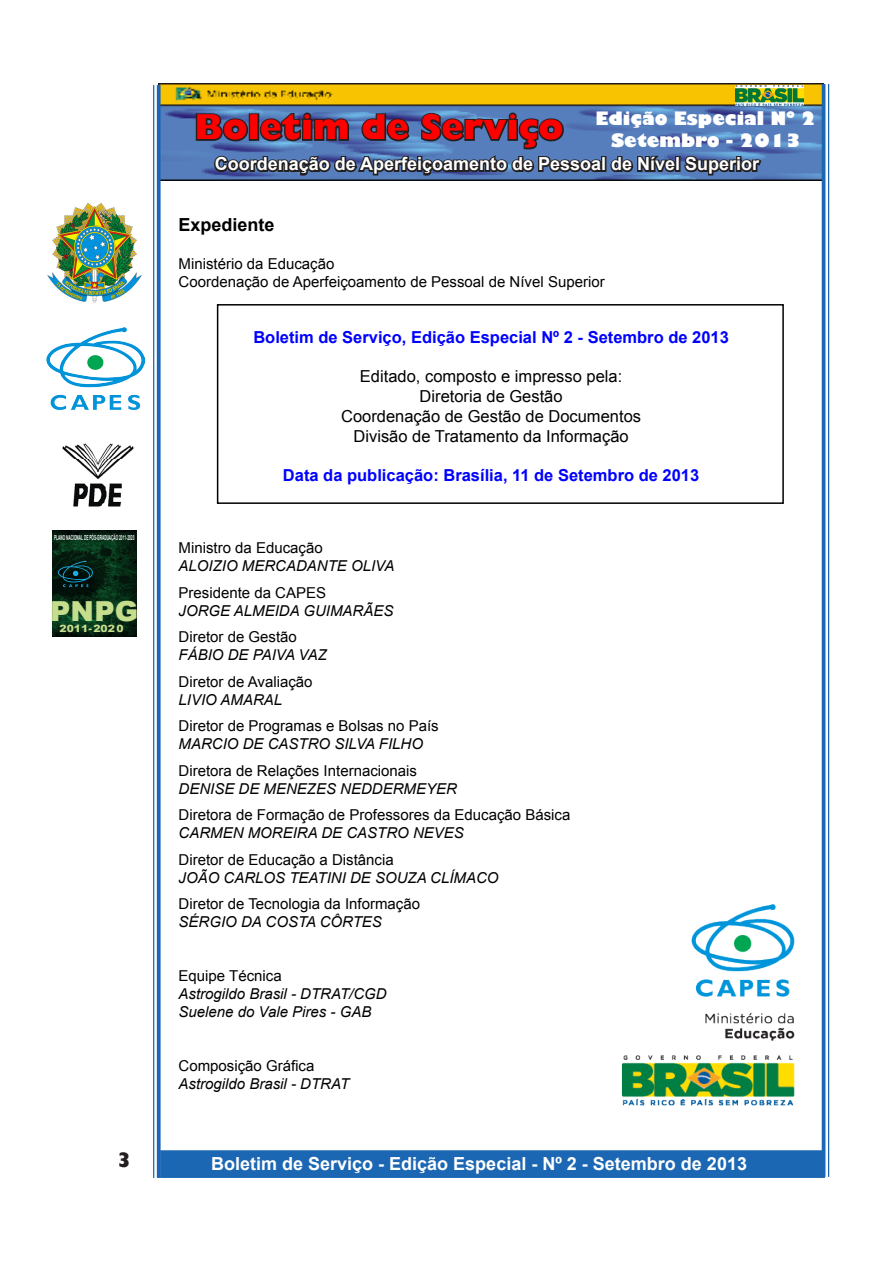
<style>
.page{position:relative;width:893px;height:1263px;background:#fff}
.page>*{position:absolute;margin:0;border:0;box-sizing:border-box;transform-origin:0 0}
.t1{font:800 36px "Gill Sans";color:#f00}
.t2{font:900 27.6px "Arial";color:#c5dd8c}
.t3{font:800 21px "Gill Sans";color:#231f20}
.t4{font:700 18px "Arial";color:#fff}
.t5{font:800 18px/21.6px "Gill Sans";color:#fff;text-align:center}
.t6{font:700 18px "Arial";color:#000}
.t7{font:16.5px "Arial";color:#000}
.t8{font:700 16.5px "Arial";color:#00f}
.t9{font:15px "Arial";color:#000}
.t10{font:italic 15px "Arial";color:#000}
.t11{font:900 10.05px "Arial";color:#c5dd8c;scale:1.08 1}
.t12{font:700 7.05px "Arial";color:#f2f3f4;scale:.46 1}
</style>
<div class="page">
<img style="left:158px;top:84px;width:664px;height:96px">
<div style="left:160px;top:1150px;width:665px;height:28px;background:#1c67b3;border:2px solid #1c67b3"></div>
<hr style="left:153px;top:85px;width:1px;height:1093px;background:#1c67b3">
<svg style="left:157px;top:85px;width:4px;height:1093px;fill:#1c67b3"></svg>
<img style="left:62px;top:443px;width:72px;height:64px">
<svg style="left:194px;top:110px;width:569px;height:67px"></svg>
<hr style="left:822px;top:84px;width:3px;height:1093px;background:#1c67b3">
<hr style="left:828px;top:84px;width:1px;height:1093px;background:#1c67b3">
<img style="left:52px;top:530px;width:84px;height:107px">
<svg style="left:57px;top:561px;width:36px;height:26px"></svg>
<img style="left:736px;top:85px;width:67px;height:20px">
<img style="left:47px;top:203px;width:95px;height:100px">
<img style="left:47px;top:327px;width:97px;height:82px">
<img style="left:621px;top:903px;width:174px;height:203px">
<div style="left:217px;top:304px;width:567px;height:200px;border:2px solid #000"></div>
<p class="t12" style="left:54px;top:533px;width:176px">PLANO NACIONAL DE PÓS-GRADUAÇÃO 2011-2020</p>
<h2 class="t2" style="left:50px;top:591px;width:90px">PNPG</h2>
<p class="t11" style="left:60px;top:621px;width:61px">2011-2020</p>
<h3 class="t3" style="left:117px;top:1147px;width:16px">3</h3>
<p class="t5" style="left:595px;top:109px;width:222px">Edição Especial Nº 2<br>Setembro - 2013</p>
<h1 class="t1" style="left:195px;top:106px;width:370px">Boletim de Serviço</h1>
<p class="t4" style="left:215px;top:152px;width:546px">Coordenação de Aperfeiçoamento de Pessoal de Nível Superior</p>
<p class="t6" style="left:179px;top:213px;width:98px">Expediente</p>
<p class="t9" style="left:179px;top:254px;width:157px">Ministério da Educação</p>
<p class="t9" style="left:179px;top:272px;width:428px">Coordenação de Aperfeiçoamento de Pessoal de Nível Superior</p>
<p class="t8" style="left:253px;top:326px;width:477px">Boletim de Serviço, Edição Especial Nº 2 - Setembro de 2013</p>
<p class="t7" style="left:360px;top:366px;width:264px">Editado, composto e impresso pela:</p>
<p class="t7" style="left:420px;top:385px;width:145px">Diretoria de Gestão</p>
<p class="t7" style="left:341px;top:405px;width:301px">Coordenação de Gestão de Documentos</p>
<p class="t7" style="left:354px;top:425px;width:277px">Divisão de Tratamento da Informação</p>
<p class="t8" style="left:283px;top:465px;width:418px">Data da publicação: Brasília, 11 de Setembro de 2013</p>
<p class="t9" style="left:179px;top:538px;width:146px">Ministro da Educação</p>
<p class="t10" style="left:179px;top:556px;width:217px">ALOIZIO MERCADANTE OLIVA</p>
<p class="t9" style="left:179px;top:583px;width:149px">Presidente da CAPES</p>
<p class="t10" style="left:179px;top:601px;width:216px">JORGE ALMEIDA GUIMARÃES</p>
<p class="t9" style="left:179px;top:627px;width:120px">Diretor de Gestão</p>
<p class="t10" style="left:179px;top:645px;width:150px">FÁBIO DE PAIVA VAZ</p>
<p class="t9" style="left:179px;top:672px;width:135px">Diretor de Avaliação</p>
<p class="t10" style="left:179px;top:690px;width:105px">LIVIO AMARAL</p>
<p class="t9" style="left:179px;top:716px;width:262px">Diretor de Programas e Bolsas no País</p>
<p class="t10" style="left:179px;top:734px;width:246px">MARCIO DE CASTRO SILVA FILHO</p>
<p class="t9" style="left:179px;top:761px;width:240px">Diretora de Relações Internacionais</p>
<p class="t10" style="left:179px;top:779px;width:280px">DENISE DE MENEZES NEDDERMEYER</p>
<p class="t9" style="left:179px;top:805px;width:393px">Diretora de Formação de Professores da Educação Básica</p>
<p class="t10" style="left:179px;top:823px;width:287px">CARMEN MOREIRA DE CASTRO NEVES</p>
<p class="t9" style="left:179px;top:849px;width:217px">Diretor de Educação a Distância</p>
<p class="t10" style="left:179px;top:868px;width:322px">JOÃO CARLOS TEATINI DE SOUZA CLÍMACO</p>
<p class="t9" style="left:179px;top:894px;width:243px">Diretor de Tecnologia da Informação</p>
<p class="t10" style="left:179px;top:912px;width:205px">SÉRGIO DA COSTA CÔRTES</p>
<p class="t9" style="left:179px;top:966px;width:105px">Equipe Técnica</p>
<p class="t10" style="left:179px;top:984px;width:210px">Astrogildo Brasil - DTRAT/CGD</p>
<p class="t10" style="left:179px;top:1002px;width:194px">Suelene do Vale Pires - GAB</p>
<p class="t9" style="left:179px;top:1056px;width:137px">Composição Gráfica</p>
<p class="t10" style="left:179px;top:1074px;width:172px">Astrogildo Brasil - DTRAT</p>
<p class="t4" style="left:211px;top:1151px;width:537px">Boletim de Serviço - Edição Especial - Nº 2 - Setembro de 2013</p>
</div>
